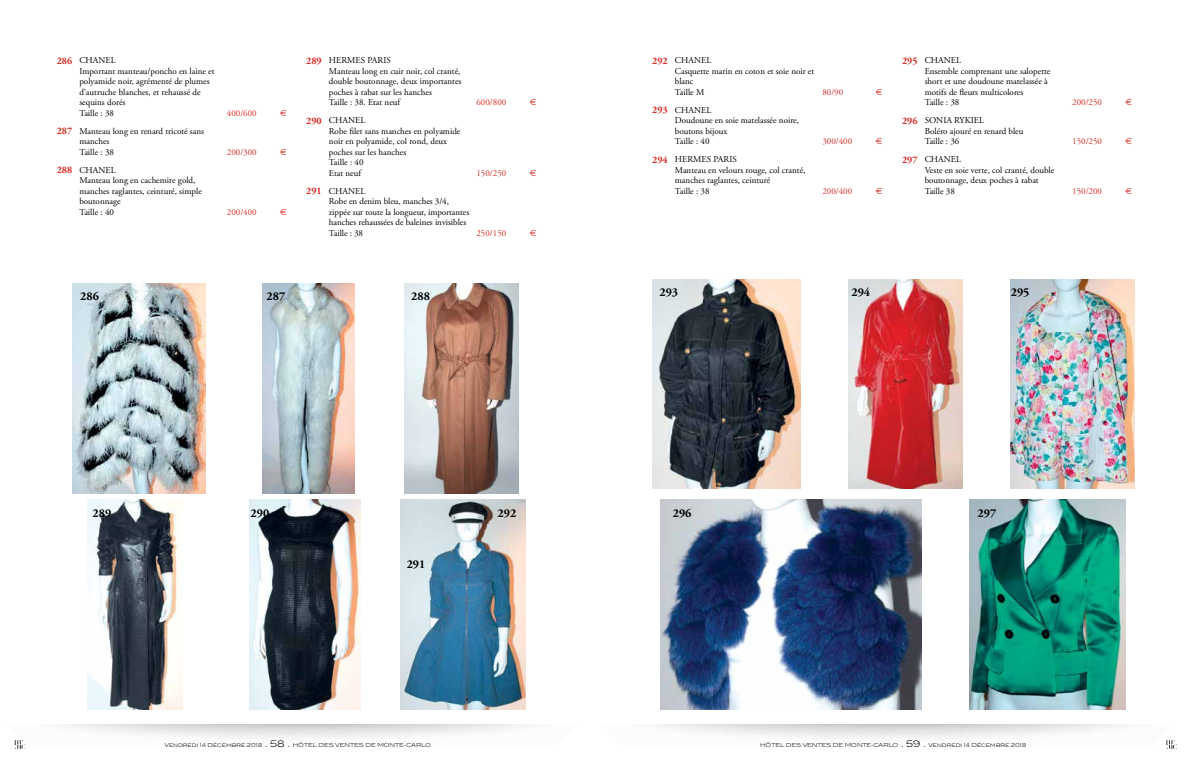
<style>
.page{position:relative;width:1191px;height:766px;background:#fff}
.page>*{position:absolute;margin:0;border:0;box-sizing:border-box;transform-origin:0 0}
.t1{font:700 12px "Adobe Garamond Pro";color:#000}
.t2{font:9px/10.5px "Adobe Garamond Pro";color:#000}
.t3{font:9px "Adobe Garamond Pro";color:#d82f28}
.t4{font:9px "Euro Sans";color:#d82f28}
.t5{font:300 5.5px "Blair ITC";color:#000}
.s1{font-weight:700;font-size:10px;color:#d82f28}
.s2{font-size:9px}
</style>
<div class="page">
<svg style="left:1166px;top:740px;width:10px;height:8px"></svg>
<svg style="left:14px;top:740px;width:11px;height:8px"></svg>
<img style="left:73px;top:283px;width:132px;height:210px">
<img style="left:262px;top:283px;width:92px;height:210px">
<img style="left:652px;top:279px;width:148px;height:209px">
<img style="left:405px;top:283px;width:113px;height:210px">
<img style="left:848px;top:279px;width:114px;height:209px">
<img style="left:88px;top:499px;width:95px;height:210px">
<img style="left:1010px;top:279px;width:124px;height:209px">
<img style="left:249px;top:499px;width:111px;height:210px">
<img style="left:661px;top:499px;width:260px;height:210px">
<img style="left:400px;top:499px;width:125px;height:210px">
<img style="left:969px;top:499px;width:156px;height:210px">
<p class="t2" style="left:79px;top:55px;width:137px;text-indent:-23px"><span class="s1">286</span> CHANEL<br>Important manteau/poncho en laine et polyamide noir, agrémenté de plumes d’autruche blanches, et rehaussé de sequins dorés<br>Taille : 38</p>
<p class="t2" style="left:79px;top:126px;width:126px;text-indent:-23px"><span class="s1">287</span> Manteau long en renard tricoté sans manches<br>Taille : 38</p>
<p class="t2" style="left:79px;top:165px;width:124px;text-indent:-23px"><span class="s1">288</span> CHANEL<br>Manteau long en cachemire gold, manches raglantes, ceinturé, simple boutonnage<br>Taille : 40</p>
<p class="t3" style="left:227px;top:107px;width:31px">400/600</p>
<p class="t4" style="left:280px;top:107px;width:8px">E</p>
<p class="t3" style="left:227px;top:146px;width:31px">200/300</p>
<p class="t4" style="left:280px;top:146px;width:8px">E</p>
<p class="t3" style="left:227px;top:206px;width:31px">200/400</p>
<p class="t4" style="left:280px;top:206px;width:8px">E</p>
<p class="t2" style="left:329px;top:55px;width:134px;text-indent:-23px"><span class="s1">289</span> HERMES PARIS<br>Manteau long en cuir noir, col cranté, double boutonnage, deux importantes poches à rabat sur les hanches<br>Taille : 38. Etat neuf</p>
<p class="t2" style="left:329px;top:115px;width:133px;text-indent:-23px"><span class="s1">290</span> CHANEL<br>Robe filet sans manches en polyamide noir en polyamide, col rond, deux poches sur les hanches<br>Taille : 40<br>Etat neuf</p>
<p class="t3" style="left:476px;top:97px;width:31px">600/800</p>
<p class="t4" style="left:530px;top:97px;width:8px">E</p>
<p class="t3" style="left:476px;top:167px;width:31px">150/250</p>
<p class="t4" style="left:530px;top:167px;width:8px">E</p>
<p class="t2" style="left:329px;top:186px;width:142px;text-indent:-23px"><span class="s1">291</span> CHANEL<br>Robe en denim bleu, manches 3/4, zippée sur toute la longueur, importantes hanches rehaussées de baleines invisibles<br>Taille : 38</p>
<p class="t3" style="left:476px;top:227px;width:31px">250/150</p>
<p class="t4" style="left:530px;top:227px;width:8px">E</p>
<p class="t2" style="left:675px;top:55px;width:141px;text-indent:-23px"><span class="s1">292</span> CHANEL<br>Casquette marin en coton et soie noir et blanc<br>Taille M</p>
<p class="t2" style="left:675px;top:105px;width:126px;text-indent:-23px"><span class="s1">293</span> CHANEL<br>Doudoune en soie matelassée noire, boutons bijoux<br>Taille : 40</p>
<p class="t2" style="left:675px;top:154px;width:132px;text-indent:-23px"><span class="s1">294</span> HERMES PARIS<br>Manteau en velours rouge, col cranté, manches raglantes, ceinturé<br>Taille : 38</p>
<p class="t3" style="left:822px;top:86px;width:22px">80/90</p>
<p class="t4" style="left:875px;top:86px;width:8px">E</p>
<p class="t3" style="left:822px;top:136px;width:31px">300/400</p>
<p class="t4" style="left:875px;top:136px;width:8px">E</p>
<p class="t3" style="left:822px;top:185px;width:31px">200/400</p>
<p class="t4" style="left:875px;top:185px;width:8px">E</p>
<p class="t2" style="left:924px;top:55px;width:127px;text-indent:-23px"><span class="s1">295</span> CHANEL<br>Ensemble comprenant une salopette short et une doudoune matelassée à motifs de fleurs multicolores<br>Taille : 38</p>
<p class="t2" style="left:924px;top:115px;width:100px;text-indent:-23px"><span class="s1">296</span> SONIA RYKIEL<br>Boléro ajouré en renard bleu<br>Taille : 36</p>
<p class="t2" style="left:924px;top:154px;width:131px;text-indent:-23px"><span class="s1">297</span> CHANEL<br>Veste en soie verte, col cranté, double boutonnage, deux poches à rabat<br>Taille 38</p>
<p class="t3" style="left:1072px;top:97px;width:31px">200/250</p>
<p class="t4" style="left:1125px;top:97px;width:8px">E</p>
<p class="t3" style="left:1072px;top:136px;width:31px">150/250</p>
<p class="t4" style="left:1125px;top:136px;width:8px">E</p>
<p class="t3" style="left:1072px;top:185px;width:31px">150/200</p>
<p class="t4" style="left:1125px;top:185px;width:8px">E</p>
<h1 class="t1" style="left:80px;top:289px;width:20px">286</h1>
<h1 class="t1" style="left:266px;top:289px;width:20px">287</h1>
<h1 class="t1" style="left:411px;top:289px;width:20px">288</h1>
<h1 class="t1" style="left:659px;top:285px;width:20px">293</h1>
<h1 class="t1" style="left:851px;top:285px;width:20px">294</h1>
<h1 class="t1" style="left:1010px;top:285px;width:20px">295</h1>
<h1 class="t1" style="left:93px;top:505px;width:20px">289</h1>
<h1 class="t1" style="left:251px;top:505px;width:20px">290</h1>
<h1 class="t1" style="left:407px;top:556px;width:20px">291</h1>
<h1 class="t1" style="left:497px;top:505px;width:20px">292</h1>
<h1 class="t1" style="left:673px;top:505px;width:20px">296</h1>
<h1 class="t1" style="left:977px;top:505px;width:20px">297</h1>
<p class="t5" style="left:164px;top:742px;width:268px">Vendredi 14 Décembre 2018 <span class="s2">. 58 .</span> HÔTEL DES VENTES DE MONTE-CARLO</p>
<p class="t5" style="left:760px;top:742px;width:268px">HÔTEL DES VENTES DE MONTE-CARLO <span class="s2">. 59 .</span> Vendredi 14 Décembre 2018</p>
</div>
